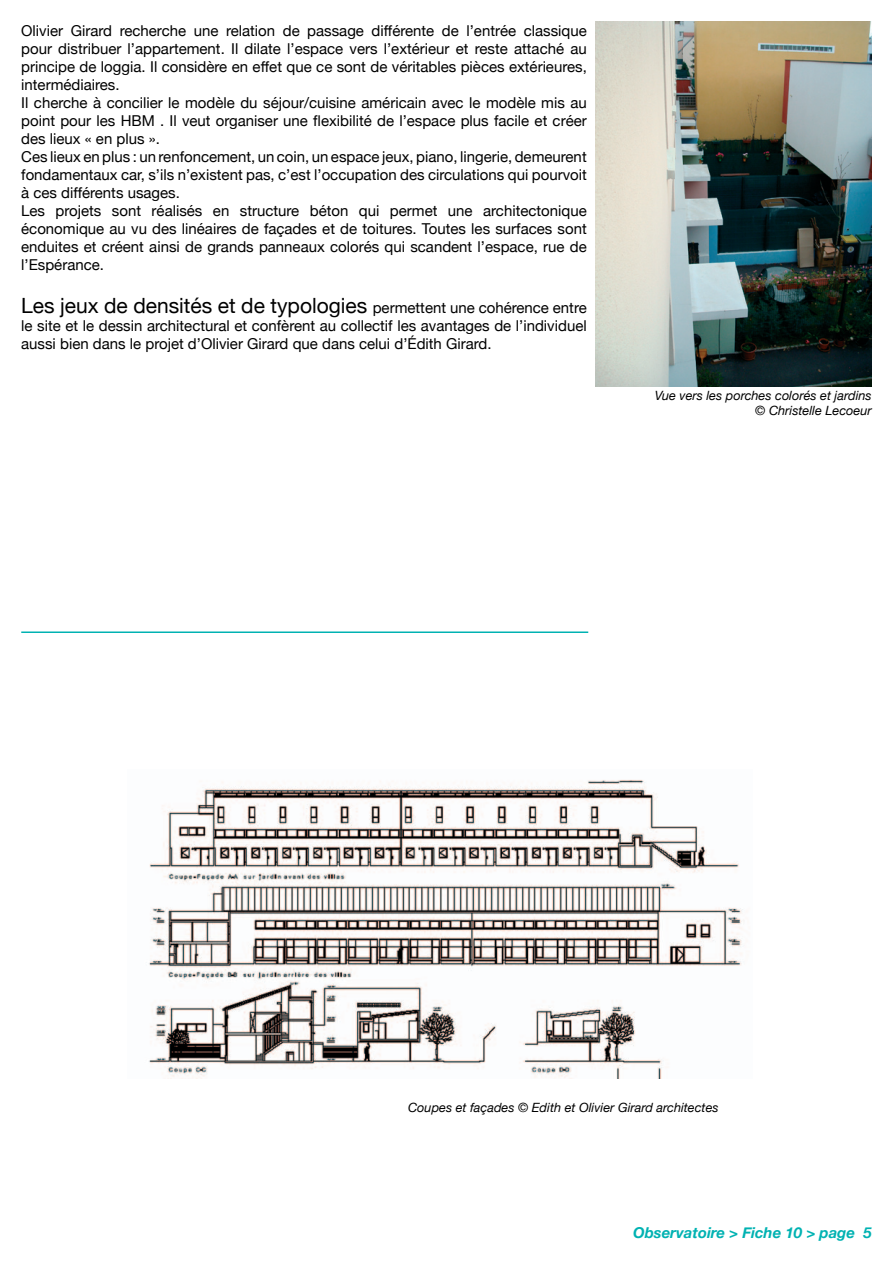
<style>
.page{position:relative;width:893px;height:1263px;background:#fff}
.page>*{position:absolute;margin:0;border:0;box-sizing:border-box;transform-origin:0 0}
.t1{font:21px "Helvetica Neue";color:#000}
.t2{font:15px/18px "Helvetica Neue";color:#000}
.t3{font:italic 700 15px "Helvetica Neue";color:#00b2b2}
.t4{font:italic 12.75px/15.3px "Helvetica Neue";color:#000;text-align:right}
.s1{font-size:15px}
</style>
<div class="page">
<hr style="left:21px;top:631px;width:567px;height:2px;background:#00b2b2">
<img style="left:148px;top:780px;width:595px;height:299px">
<img style="left:595px;top:21px;width:277px;height:366px">
<p class="t2" style="left:21px;top:21px;width:567px">Olivier Girard recherche une relation de passage différente de l’entrée classique pour distribuer l’appartement. Il dilate l’espace vers l’extérieur et reste attaché au principe de loggia. Il considère en effet que ce sont de véritables pièces extérieures, intermédiaires.<br>Il cherche à concilier le modèle du séjour/cuisine américain avec le modèle mis au point pour les HBM . Il veut organiser une flexibilité de l’espace plus facile et créer des lieux « en plus ».<br>Ces lieux en plus : un renfoncement, un coin, un espace jeux, piano, lingerie, demeurent fondamentaux car, s’ils n’existent pas, c’est l’occupation des circulations qui pourvoit à ces différents usages.<br>Les projets sont réalisés en structure béton qui permet une architectonique économique au vu des linéaires de façades et de toitures. Toutes les surfaces sont enduites et créent ainsi de grands panneaux colorés qui scandent l’espace, rue de l’Espérance.</p>
<h1 class="t1" style="left:21px;top:293px;width:567px">Les jeux de densités et de typologies <span class="s1">permettent une cohérence entre</span></h1>
<p class="t2" style="left:21px;top:316px;width:567px">le site et le dessin architectural et confèrent au collectif les avantages de l’individuel aussi bien dans le projet d’Olivier Girard que dans celui d’Édith Girard.</p>
<p class="t4" style="left:655px;top:387px;width:218px">Vue vers les porches colorés et jardins © Christelle Lecoeur</p>
<p class="t4" style="left:408px;top:1100px;width:312px">Coupes et façades © Edith et Olivier Girard architectes</p>
<p class="t3" style="left:633px;top:1224px;width:240px">Observatoire &gt; Fiche 10 &gt; page 5</p>
</div>
